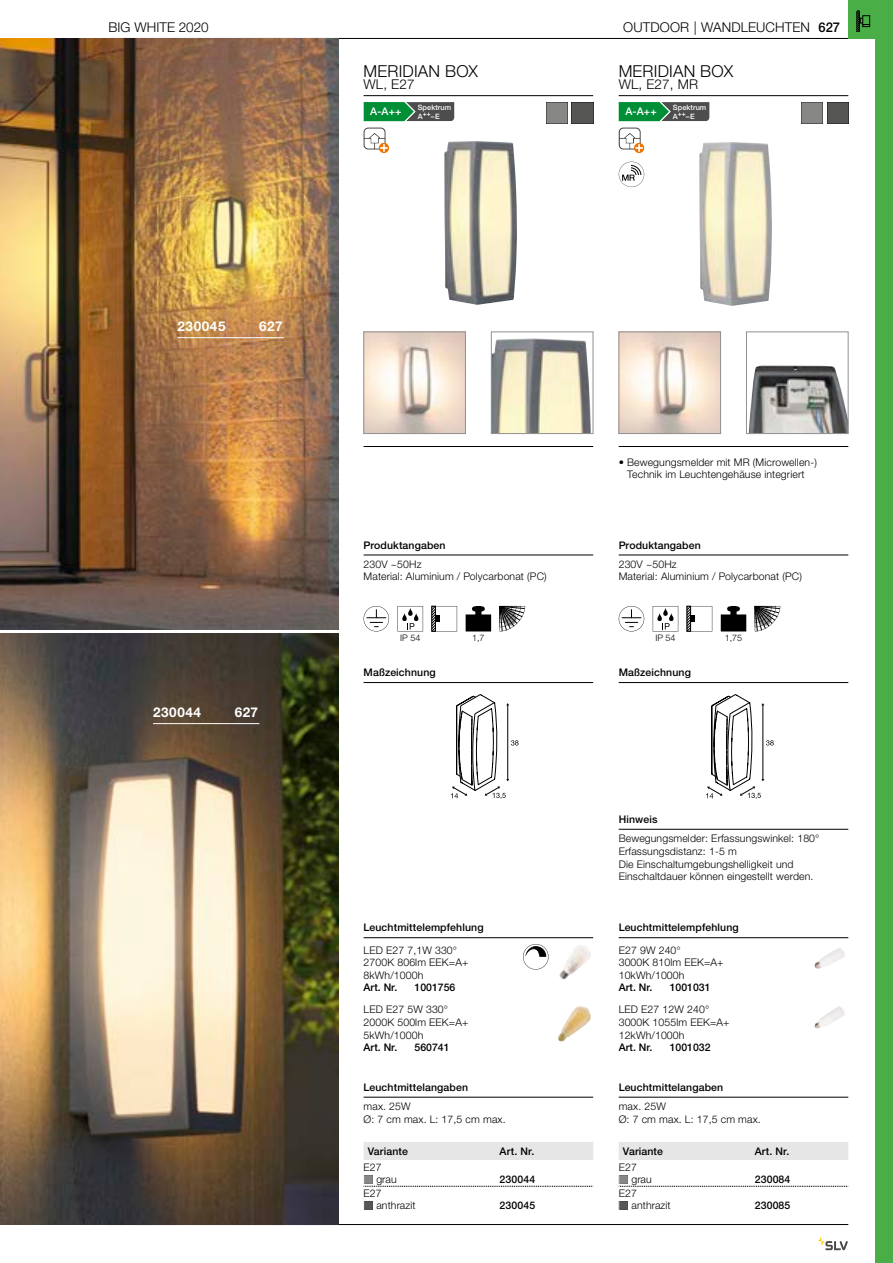
<style>
.page{position:relative;width:893px;height:1263px;background:#fff}
.page>*{position:absolute;margin:0;border:0;box-sizing:border-box;transform-origin:0 0}
.t1{font:300 16.5px "Helvetica Neue LTW1 G";letter-spacing:.01em;color:#000}
.t2{font:300 13.5px "Helvetica Neue LTW1 G";letter-spacing:.01em;color:#000}
.t3{font:700 13.5px "Helvetica Neue LTW1 G";letter-spacing:.04em;color:#fff}
.t4{font:500 13.5px "Helvetica Neue LTW1 G";color:#000;scale:.96 1}
.t5{font:300 10.5px/12.8px "Helvetica Neue LTW1 G";letter-spacing:.01em;color:#000}
.t6{font:500 10.5px "Helvetica Neue LTW1 G";letter-spacing:.01em;color:#000}
.t7{font:500 10.5px "Helvetica Neue LTW1 G";color:#fff}
.t8{font:300 9px "Helvetica Neue LTW1 G";color:#000}
.t9{font:500 7.35px/8.9px "Helvetica Neue LTW1 G";letter-spacing:.01em;color:#fff}
</style>
<div class="page">
<svg style="left:819px;top:1237px;width:29px;height:13px"></svg>
<hr style="left:108px;top:1224px;width:740px;height:1px;background:#000">
<hr style="left:108px;top:38px;width:740px;height:1px;background:#000">
<div style="left:876px;top:38px;width:17px;height:1225px;background:#49ae46"></div>
<div style="left:848px;top:0;width:45px;height:39px;background:#49ae46"></div>
<svg style="left:857px;top:11px;width:14px;height:21px"></svg>
<img style="left:558px;top:1006px;width:33px;height:36px">
<img style="left:559px;top:945px;width:32px;height:34px">
<img style="left:444px;top:141px;width:73px;height:164px">
<img style="left:366px;top:334px;width:98px;height:98px">
<div style="left:364px;top:332px;width:102px;height:102px;border:1px solid #919191"></div>
<img style="left:493px;top:338px;width:98px;height:94px">
<div style="left:491px;top:332px;width:102px;height:102px;border:1px solid #919191"></div>
<svg style="left:379px;top:143px;width:10px;height:10px"></svg>
<svg style="left:364px;top:128px;width:23px;height:23px"></svg>
<img style="left:699px;top:142px;width:73px;height:164px">
<img style="left:621px;top:334px;width:98px;height:98px">
<div style="left:619px;top:332px;width:102px;height:102px;border:1px solid #919191"></div>
<img style="left:749px;top:366px;width:97px;height:66px">
<div style="left:746px;top:332px;width:102px;height:102px;border:1px solid #919191"></div>
<svg style="left:634px;top:143px;width:10px;height:10px"></svg>
<svg style="left:619px;top:128px;width:23px;height:23px"></svg>
<svg style="left:619px;top:162px;width:25px;height:25px"></svg>
<img style="left:0;top:38px;width:338px;height:591px">
<img style="left:0;top:634px;width:338px;height:591px">
<hr style="left:153px;top:723px;width:106px;height:1px;background:#fff">
<hr style="left:178px;top:337px;width:106px;height:1px;background:#fff">
<img style="left:814px;top:1006px;width:31px;height:23px">
<img style="left:814px;top:948px;width:31px;height:21px">
<img style="left:546px;top:102px;width:22px;height:21px">
<img style="left:572px;top:102px;width:21px;height:21px">
<img style="left:802px;top:102px;width:21px;height:21px">
<img style="left:827px;top:102px;width:21px;height:21px">
<svg style="left:364px;top:102px;width:90px;height:19px;background:#2b7246"></svg>
<svg style="left:619px;top:102px;width:90px;height:19px;background:#2a7246"></svg>
<hr style="left:364px;top:95px;width:229px;height:1px;background:#000">
<hr style="left:364px;top:446px;width:229px;height:1px;background:#000">
<hr style="left:364px;top:555px;width:229px;height:1px;background:#000">
<svg style="left:364px;top:606px;width:25px;height:25px"></svg>
<svg style="left:398px;top:606px;width:25px;height:25px"></svg>
<svg style="left:432px;top:606px;width:25px;height:25px"></svg>
<svg style="left:466px;top:606px;width:25px;height:25px"></svg>
<svg style="left:500px;top:606px;width:25px;height:25px"></svg>
<hr style="left:364px;top:682px;width:229px;height:1px;background:#000">
<svg style="left:451px;top:694px;width:67px;height:105px"></svg>
<svg style="left:363px;top:1142px;width:231px;height:68px"></svg>
<hr style="left:364px;top:1097px;width:229px;height:1px;background:#000">
<hr style="left:364px;top:937px;width:229px;height:1px;background:#000">
<hr style="left:619px;top:95px;width:229px;height:1px;background:#000">
<hr style="left:619px;top:446px;width:229px;height:1px;background:#000">
<hr style="left:619px;top:555px;width:229px;height:1px;background:#000">
<svg style="left:619px;top:606px;width:25px;height:25px"></svg>
<svg style="left:653px;top:606px;width:25px;height:25px"></svg>
<svg style="left:687px;top:606px;width:25px;height:25px"></svg>
<svg style="left:721px;top:606px;width:25px;height:25px"></svg>
<svg style="left:755px;top:606px;width:25px;height:25px"></svg>
<hr style="left:619px;top:682px;width:229px;height:1px;background:#000">
<svg style="left:706px;top:694px;width:68px;height:105px"></svg>
<hr style="left:619px;top:829px;width:229px;height:1px;background:#000">
<svg style="left:618px;top:1142px;width:231px;height:68px"></svg>
<hr style="left:619px;top:1097px;width:229px;height:1px;background:#000">
<hr style="left:619px;top:937px;width:229px;height:1px;background:#000">
<svg style="left:523px;top:944px;width:26px;height:25px"></svg>
<p class="t2" style="left:108px;top:19px;width:102px">BIG WHITE 2020</p>
<p class="t2" style="left:623px;top:19px;width:188px">OUTDOOR | WANDLEUCHTEN</p>
<p class="t4" style="left:818px;top:19px;width:24px">627</p>
<h1 class="t1" style="left:364px;top:61px;width:116px">MERIDIAN BOX</h1>
<p class="t2" style="left:364px;top:76px;width:52px">WL, E27</p>
<h1 class="t1" style="left:619px;top:61px;width:116px">MERIDIAN BOX</h1>
<p class="t2" style="left:619px;top:76px;width:81px">WL, E27, MR</p>
<p class="t9" style="left:418px;top:103px;width:35px">Spektrum<br>A<sup>++</sup>–E</p>
<p class="t9" style="left:673px;top:103px;width:35px">Spektrum<br>A<sup>++</sup>–E</p>
<p class="t7" style="left:370px;top:105px;width:33px">A-A++</p>
<p class="t7" style="left:625px;top:105px;width:33px">A-A++</p>
<p class="t3" style="left:178px;top:318px;width:50px">230045</p>
<p class="t3" style="left:259px;top:318px;width:25px">627</p>
<p class="t3" style="left:153px;top:704px;width:50px">230044</p>
<p class="t3" style="left:235px;top:704px;width:25px">627</p>
<p class="t5" style="left:619px;top:455px;width:200px;text-align:center">• Bewegungsmelder mit MR (Microwellen-)<br>Technik im Leuchtengehäuse integriert</p>
<p class="t6" style="left:364px;top:538px;width:84px">Produktangaben</p>
<p class="t5" style="left:364px;top:557px;width:185px">230V ~50Hz<br>Material: Aluminium / Polycarbonat (PC)</p>
<p class="t6" style="left:619px;top:538px;width:84px">Produktangaben</p>
<p class="t5" style="left:619px;top:557px;width:185px">230V ~50Hz<br>Material: Aluminium / Polycarbonat (PC)</p>
<p class="t8" style="left:400px;top:632px;width:22px">IP 54</p>
<p class="t8" style="left:472px;top:632px;width:14px">1,7</p>
<p class="t6" style="left:364px;top:666px;width:74px">Maßzeichnung</p>
<p class="t8" style="left:655px;top:632px;width:22px">IP 54</p>
<p class="t8" style="left:725px;top:632px;width:19px">1,75</p>
<p class="t6" style="left:619px;top:666px;width:74px">Maßzeichnung</p>
<p class="t6" style="left:619px;top:813px;width:40px">Hinweis</p>
<p class="t5" style="left:619px;top:832px;width:202px">Bewegungsmelder: Erfassungswinkel: 180° Erfassungsdistanz: 1-5 m<br>Die Einschaltumgebungshelligkeit und Einschaltdauer können eingestellt werden.</p>
<p class="t6" style="left:364px;top:921px;width:122px">Leuchtmittelempfehlung</p>
<p class="t6" style="left:619px;top:921px;width:122px">Leuchtmittelempfehlung</p>
<p class="t5" style="left:364px;top:943px;width:106px">LED E27 7,1W 330°<br>2700K 806lm EEK=A+<br>8kWh/1000h</p>
<p class="t5" style="left:619px;top:943px;width:106px">E27 9W 240°<br>3000K 810lm EEK=A+<br>10kWh/1000h</p>
<p class="t6" style="left:364px;top:981px;width:35px">Art. Nr.</p>
<p class="t6" style="left:415px;top:981px;width:42px">1001756</p>
<p class="t6" style="left:619px;top:981px;width:35px">Art. Nr.</p>
<p class="t6" style="left:670px;top:981px;width:42px">1001031</p>
<p class="t5" style="left:364px;top:1003px;width:106px">LED E27 5W 330°<br>2000K 500lm EEK=A+<br>5kWh/1000h</p>
<p class="t5" style="left:619px;top:1003px;width:112px">LED E27 12W 240°<br>3000K 1055lm EEK=A+<br>12kWh/1000h</p>
<p class="t6" style="left:364px;top:1041px;width:35px">Art. Nr.</p>
<p class="t6" style="left:415px;top:1041px;width:37px">560741</p>
<p class="t6" style="left:619px;top:1041px;width:35px">Art. Nr.</p>
<p class="t6" style="left:670px;top:1041px;width:42px">1001032</p>
<p class="t6" style="left:364px;top:1081px;width:106px">Leuchtmittelangaben</p>
<p class="t5" style="left:364px;top:1100px;width:144px">max. 25W<br>Ø: 7 cm max. L: 17,5 cm max.</p>
<p class="t6" style="left:619px;top:1081px;width:106px">Leuchtmittelangaben</p>
<p class="t5" style="left:619px;top:1100px;width:144px">max. 25W<br>Ø: 7 cm max. L: 17,5 cm max.</p>
<p class="t6" style="left:368px;top:1145px;width:42px">Variante</p>
<p class="t6" style="left:500px;top:1145px;width:36px">Art. Nr.</p>
<p class="t5" style="left:376px;top:1160px;width:22px;text-indent:-13px">E27 grau</p>
<p class="t6" style="left:500px;top:1173px;width:37px">230044</p>
<p class="t6" style="left:623px;top:1145px;width:42px">Variante</p>
<p class="t6" style="left:755px;top:1145px;width:36px">Art. Nr.</p>
<p class="t5" style="left:631px;top:1160px;width:22px;text-indent:-13px">E27 grau</p>
<p class="t6" style="left:755px;top:1173px;width:37px">230084</p>
<p class="t5" style="left:376px;top:1186px;width:41px;text-indent:-13px">E27 anthrazit</p>
<p class="t6" style="left:500px;top:1199px;width:37px">230045</p>
<p class="t5" style="left:631px;top:1186px;width:41px;text-indent:-13px">E27 anthrazit</p>
<p class="t6" style="left:755px;top:1199px;width:37px">230085</p>
</div>
